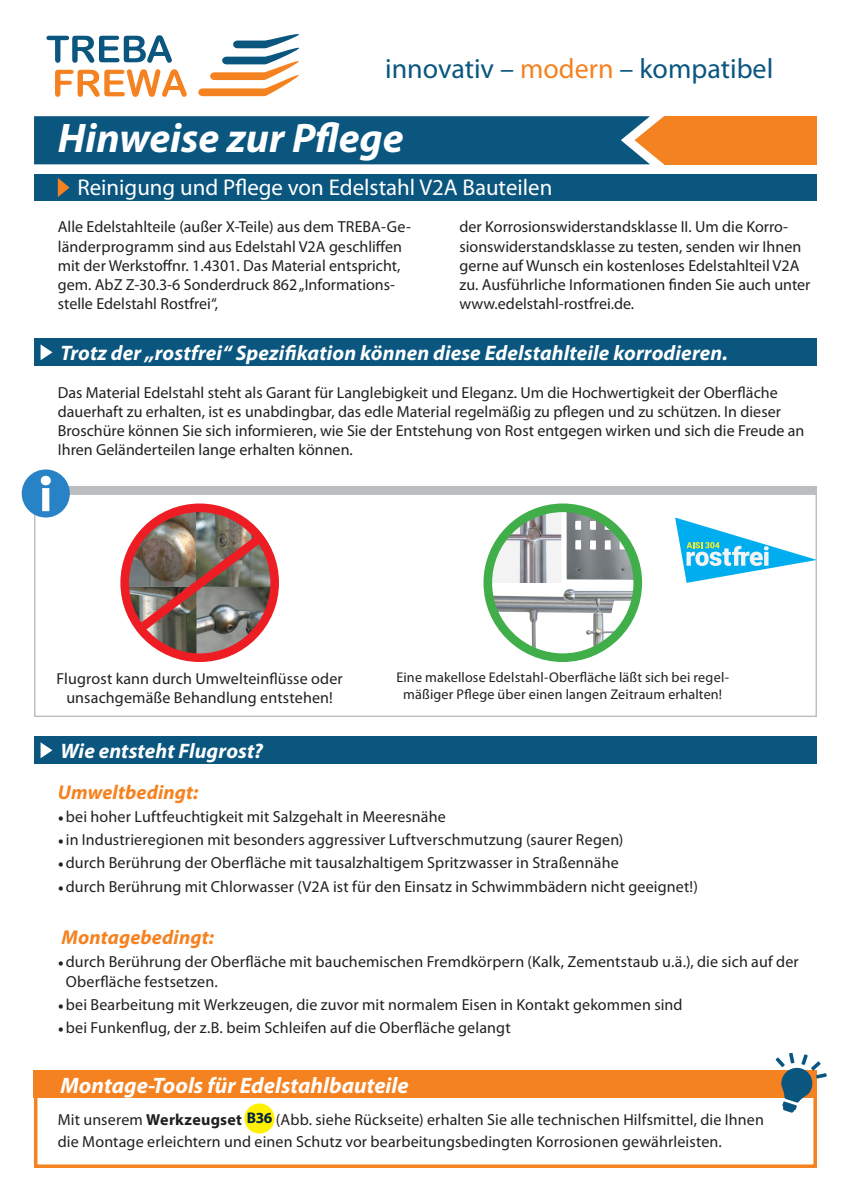
<style>
.page{position:relative;width:851px;height:1202px;background:#fff}
.page>*{position:absolute;margin:0;border:0;box-sizing:border-box;transform-origin:0 0}
.t1{font:italic 700 41.6px "Myriad Pro";color:#fff}
.t2{font:28px "Myriad Pro";color:#0a567f}
.t3{font:22.8px "Myriad Pro";color:#fff}
.t4{font:italic 700 22.4px "Myriad Pro";color:#fff}
.t5{font:italic 700 21px "Myriad Pro";letter-spacing:.005em;color:#fff}
.t6{font:italic 700 20px "Myriad Pro";letter-spacing:.005em;color:#f58220}
.t7{font:16px/19.2px "Myriad Pro";letter-spacing:.005em;color:#231f20}
.t8{font:14.2px/17px "Myriad Pro";letter-spacing:.015em;color:#231f20;text-align:center}
.s1{color:#f58220}
.s2{font-family:"Minion Pro"}
.s3{font-weight:700}
.s4{font-weight:700;font-size:15.4px;color:#002241}
</style>
<div class="page">
<svg style="left:198px;top:34px;width:101px;height:62px"></svg>
<svg style="left:46px;top:35px;width:126px;height:28px"></svg>
<svg style="left:55px;top:69px;width:132px;height:28px"></svg>
<div style="left:34px;top:116px;width:630px;height:48px;background:#0a567f"></div>
<div style="left:664px;top:116px;width:152px;height:48px;background:#f58220"></div>
<div style="left:34px;top:174px;width:782px;height:27px;background:#0a567f"></div>
<svg style="left:58px;top:178px;width:12px;height:19px"></svg>
<div style="left:34px;top:338px;width:782px;height:28px;background:#0a567f"></div>
<svg style="left:41px;top:344px;width:11px;height:16px"></svg>
<img style="left:196px;top:606px;width:80px;height:48px">
<img style="left:142px;top:513px;width:54px;height:15px">
<img style="left:196px;top:513px;width:79px;height:43px">
<img style="left:127px;top:616px;width:69px;height:42px">
<div style="left:120px;top:503px;width:159px;height:159px;border:9px solid #ee1d23;border-radius:50%"></div>
<img style="left:130px;top:528px;width:139px;height:111px">
<img style="left:491px;top:596px;width:70px;height:55px">
<img style="left:493px;top:513px;width:68px;height:70px">
<img style="left:561px;top:589px;width:77px;height:65px">
<img style="left:566px;top:511px;width:69px;height:69px">
<div style="left:483px;top:503px;width:159px;height:159px;border:9px solid #40ae49;border-radius:50%"></div>
<div style="left:65px;top:485px;width:751px;height:8px;background:#bcbdc0"></div>
<div style="left:34px;top:493px;width:782px;height:224px;border:1px solid #bcbdc0"></div>
<div style="left:22px;top:469px;width:48px;height:48px;background:#2783c5;border-radius:50%"></div>
<svg style="left:41px;top:476px;width:10px;height:35px"></svg>
<div style="left:34px;top:736px;width:782px;height:28px;background:#0a567f"></div>
<svg style="left:41px;top:742px;width:11px;height:16px"></svg>
<div style="left:34px;top:1087px;width:782px;height:81px;border:4px solid #f58220"></div>
<div style="left:34px;top:1070px;width:782px;height:28px;background:#f58220"></div>
<svg style="left:775px;top:1053px;width:51px;height:60px"></svg>
<div style="left:244px;top:1103px;width:30px;height:30px;background:#fff101;border-radius:50%"></div>
<svg style="left:675px;top:517px;width:141px;height:66px"></svg>
<h2 class="t2" style="left:385px;top:51px;width:389px">innovativ – <span class="s1">modern</span> – kompatibel</h2>
<h1 class="t1" style="left:58px;top:111px;width:347px">Hinweise zur Pflege</h1>
<h3 class="t3" style="left:77px;top:173px;width:476px">Reinigung und Pflege von Edelstahl V2A Bauteilen</h3>
<p class="t7" style="left:58px;top:217px;width:354px">Alle Edelstahlteile (außer X-Teile) aus dem TREBA-Ge&shy;länderprogramm sind aus Edelstahl V2A geschliffen mit der Werkstoffnr. 1.4301. Das Material entspricht, gem. AbZ Z-30.3-6 Sonderdruck 862 „Informations&shy;stelle Edelstahl Rostfrei“,</p>
<p class="t7" style="left:459px;top:217px;width:352px">der Korrosionswiderstandsklasse II. Um die Korro&shy;sionswiderstandsklasse zu testen, senden wir Ihnen gerne auf Wunsch ein kostenloses Edelstahlteil V2A zu. Ausführliche Informationen finden Sie auch unter www.edelstahl-rostfrei.de.</p>
<h3 class="t5" style="left:60px;top:339px;width:669px">Trotz der „rostfrei“ Spezifikation können diese Edelstahlteile korrodieren.</h3>
<p class="t7" style="left:58px;top:382px;width:748px">Das Material Edelstahl steht als Garant für Langlebigkeit und Eleganz. Um die Hochwertigkeit der Oberfläche dauerhaft zu erhalten, ist es unabdingbar, das edle Material regelmäßig zu pflegen und zu schützen. In dieser Broschüre können Sie sich informieren, wie Sie der Entstehung von Rost entgegen wirken und sich die Freude an Ihren Geländerteilen lange erhalten können.</p>
<p class="t7" style="left:57px;top:668px;width:287px;text-align:center">Flugrost kann durch Umwelteinflüsse oder unsachgemäße Behandlung entstehen!</p>
<p class="t8" style="left:396px;top:669px;width:334px">Eine makellose Edelstahl-Oberfläche läßt sich bei regel&shy;mäßiger Pflege über einen langen Zeitraum erhalten!</p>
<h3 class="t5" style="left:60px;top:737px;width:204px">Wie entsteht Flugrost?</h3>
<p class="t6" style="left:58px;top:779px;width:142px">Umweltbedingt:</p>
<p class="t7" style="left:58px;top:806px;width:389px"><span class="s2">•</span>bei hoher Luftfeuchtigkeit mit Salzgehalt in Meeresnähe</p>
<p class="t7" style="left:58px;top:830px;width:567px"><span class="s2">•</span>in Industrieregionen mit besonders aggressiver Luftverschmutzung (saurer Regen)</p>
<p class="t7" style="left:58px;top:853px;width:562px"><span class="s2">•</span>durch Berührung der Oberfläche mit tausalzhaltigem Spritzwasser in Straßennähe</p>
<p class="t7" style="left:58px;top:877px;width:641px"><span class="s2">•</span>durch Berührung mit Chlorwasser (V2A ist für den Einsatz in Schwimmbädern nicht geeignet!)</p>
<p class="t6" style="left:61px;top:924px;width:154px">Montagebedingt:</p>
<p class="t7" style="left:66px;top:952px;width:734px;text-indent:-8px"><span class="s2">•</span>durch Berührung der Oberfläche mit bauchemischen Fremdkörpern (Kalk, Zementstaub u.ä.), die sich auf der<br>Oberfläche festsetzen.</p>
<p class="t7" style="left:58px;top:995px;width:626px"><span class="s2">•</span>bei Bearbeitung mit Werkzeugen, die zuvor mit normalem Eisen in Kontakt gekommen sind</p>
<p class="t7" style="left:58px;top:1018px;width:454px"><span class="s2">•</span>bei Funkenflug, der z.B. beim Schleifen auf die Oberfläche gelangt</p>
<h3 class="t4" style="left:60px;top:1071px;width:350px">Montage-Tools für Edelstahlbauteile</h3>
<p class="t7" style="left:58px;top:1108px;width:707px;line-height:22px">Mit unserem <span class="s3">Werkzeugset</span> <span class="s4">B36</span> (Abb. siehe Rückseite) erhalten Sie alle technischen Hilfsmittel, die Ihnen die Montage erleichtern und einen Schutz vor bearbeitungsbedingten Korrosionen gewährleisten.</p>
</div>
